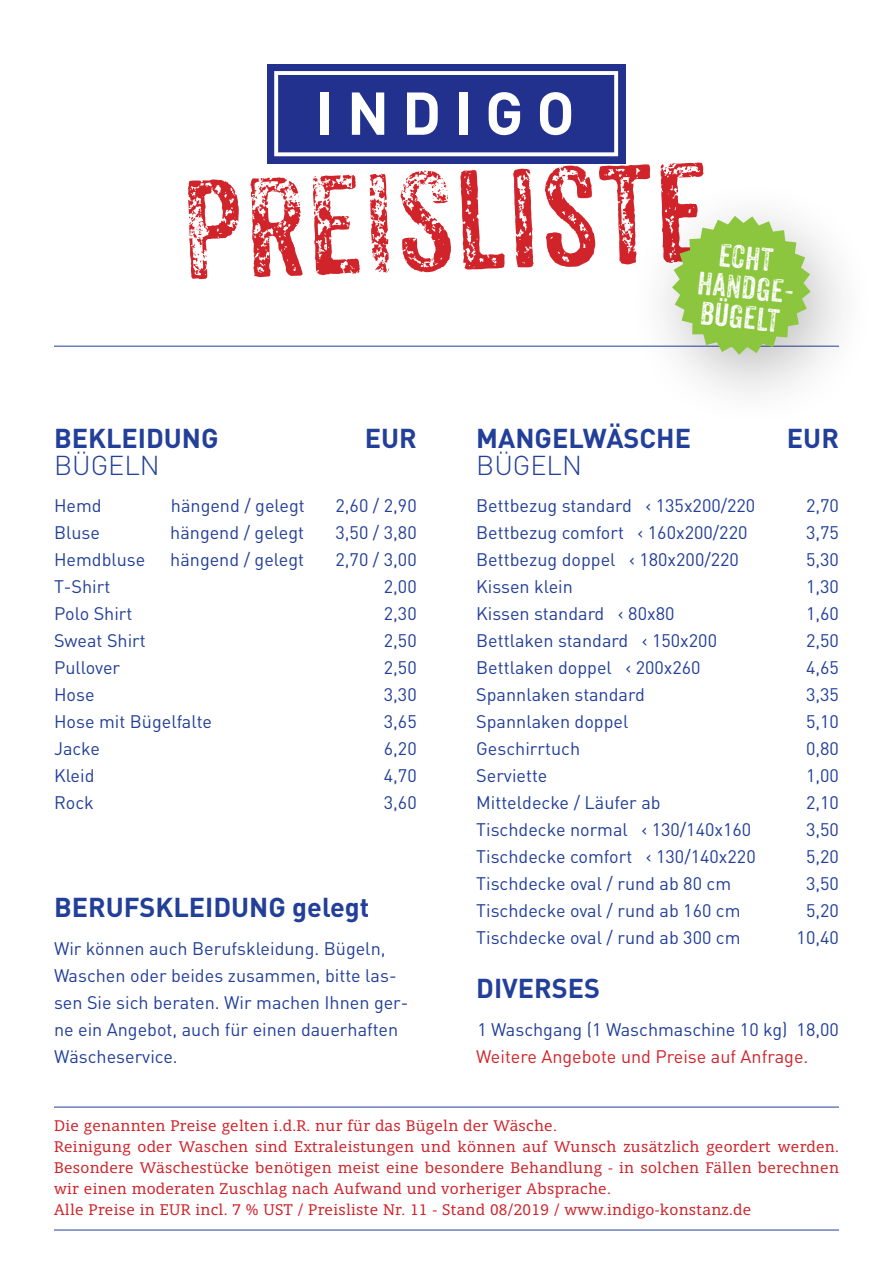
<style>
.page{position:relative;width:893px;height:1263px;background:#fff}
.page>*{position:absolute;margin:0;border:0;box-sizing:border-box;transform-origin:0 0}
.t1{font:136.35px "Anodyne";color:#d1232a}
.t2{font:31.5px "Anodyne";color:#fff}
.t3{font:700 27px "DIN";color:#223f99}
.t4{font:300 27px "DIN";color:#223f99}
.t5{font:18px/27px "DIN";color:#223f99}
.t6{font:18px "DIN";color:#d1232a}
.t7{font:15px/21px "Open Serif";letter-spacing:.02em;color:#d1232a;text-align:justify}
</style>
<div class="page">
<hr style="left:54px;top:346px;width:785px;height:1px;background:#223f99">
<hr style="left:54px;top:1107px;width:785px;height:1px;background:#223f99">
<hr style="left:54px;top:1230px;width:785px;height:1px;background:#223f99">
<div style="left:267px;top:64px;width:358px;height:100px;background:#23318e"></div>
<svg style="left:274px;top:71px;width:344px;height:85px"></svg>
<div style="left:626px;top:178px;width:252px;height:251px;background:#231f20;opacity:.3"></div>
<svg style="left:672px;top:216px;width:139px;height:139px;background:#a6d071"></svg>
<p class="t1" style="left:178px;top:148px;width:531px;rotate:-2deg">PREISliste</p>
<p class="t2" style="left:721px;top:236px;width:56px;rotate:6deg">echt</p>
<p class="t2" style="left:700px;top:264px;width:104px;rotate:6deg">handge-</p>
<p class="t2" style="left:702px;top:294px;width:81px;rotate:6deg">bügelt</p>
<p class="t3" style="left:54px;top:420px;width:166px">BEKLEIDUNG</p>
<p class="t3" style="left:365px;top:420px;width:54px">EUR</p>
<p class="t4" style="left:54px;top:448px;width:107px">BÜGELN</p>
<p class="t5" style="left:54px;top:492px;width:49px">Hemd</p>
<p class="t5" style="left:171px;top:492px;width:135px">hängend / gelegt</p>
<p class="t5" style="left:335px;top:492px;width:83px">2,60 / 2,90</p>
<p class="t5" style="left:54px;top:519px;width:47px">Bluse</p>
<p class="t5" style="left:170px;top:519px;width:135px">hängend / gelegt</p>
<p class="t5" style="left:335px;top:519px;width:83px">3,50 / 3,80</p>
<p class="t5" style="left:54px;top:546px;width:93px">Hemdbluse</p>
<p class="t5" style="left:170px;top:546px;width:135px">hängend / gelegt</p>
<p class="t5" style="left:335px;top:546px;width:83px">2,70 / 3,00</p>
<p class="t5" style="left:54px;top:573px;width:58px">T-Shirt</p>
<p class="t5" style="left:384px;top:573px;width:34px">2,00</p>
<p class="t5" style="left:54px;top:600px;width:80px">Polo Shirt</p>
<p class="t5" style="left:384px;top:600px;width:34px">2,30</p>
<p class="t5" style="left:54px;top:627px;width:93px">Sweat Shirt</p>
<p class="t5" style="left:384px;top:627px;width:34px">2,50</p>
<p class="t5" style="left:54px;top:654px;width:68px">Pullover</p>
<p class="t5" style="left:384px;top:654px;width:34px">2,50</p>
<p class="t5" style="left:54px;top:681px;width:42px">Hose</p>
<p class="t5" style="left:384px;top:681px;width:34px">3,30</p>
<p class="t5" style="left:54px;top:708px;width:160px">Hose mit Bügelfalte</p>
<p class="t5" style="left:384px;top:708px;width:34px">3,65</p>
<p class="t5" style="left:54px;top:735px;width:48px">Jacke</p>
<p class="t5" style="left:384px;top:735px;width:34px">6,20</p>
<p class="t5" style="left:54px;top:762px;width:42px">Kleid</p>
<p class="t5" style="left:384px;top:762px;width:34px">4,70</p>
<p class="t5" style="left:54px;top:789px;width:41px">Rock</p>
<p class="t5" style="left:384px;top:789px;width:34px">3,60</p>
<p class="t3" style="left:54px;top:890px;width:317px">BERUFSKLEIDUNG gelegt</p>
<p class="t5" style="left:54px;top:934px;width:356px">Wir können auch Berufskleidung. Bügeln, Waschen oder beides zusammen, bitte las&shy;sen Sie sich beraten. Wir machen Ihnen ger&shy;ne ein Angebot, auch für einen dauerhaften Wäscheservice.</p>
<p class="t3" style="left:476px;top:420px;width:216px">MANGELWÄSCHE</p>
<p class="t3" style="left:787px;top:420px;width:54px">EUR</p>
<p class="t4" style="left:476px;top:448px;width:107px">BÜGELN</p>
<p class="t5" style="left:476px;top:492px;width:281px">Bettbezug standard ‹ 135x200/220</p>
<p class="t5" style="left:806px;top:492px;width:34px">2,70</p>
<p class="t5" style="left:476px;top:519px;width:273px">Bettbezug comfort ‹ 160x200/220</p>
<p class="t5" style="left:806px;top:519px;width:34px">3,75</p>
<p class="t5" style="left:476px;top:546px;width:264px">Bettbezug doppel ‹ 180x200/220</p>
<p class="t5" style="left:806px;top:546px;width:34px">5,30</p>
<p class="t5" style="left:476px;top:573px;width:98px">Kissen klein</p>
<p class="t5" style="left:806px;top:573px;width:34px">1,30</p>
<p class="t5" style="left:476px;top:600px;width:200px">Kissen standard ‹ 80x80</p>
<p class="t5" style="left:806px;top:600px;width:34px">1,60</p>
<p class="t5" style="left:476px;top:627px;width:242px">Bettlaken standard ‹ 150x200</p>
<p class="t5" style="left:806px;top:627px;width:34px">2,50</p>
<p class="t5" style="left:476px;top:654px;width:226px">Bettlaken doppel ‹ 200x260</p>
<p class="t5" style="left:806px;top:654px;width:34px">4,65</p>
<p class="t5" style="left:476px;top:681px;width:170px">Spannlaken standard</p>
<p class="t5" style="left:806px;top:681px;width:34px">3,35</p>
<p class="t5" style="left:476px;top:708px;width:154px">Spannlaken doppel</p>
<p class="t5" style="left:806px;top:708px;width:34px">5,10</p>
<p class="t5" style="left:476px;top:735px;width:105px">Geschirrtuch</p>
<p class="t5" style="left:806px;top:735px;width:34px">0,80</p>
<p class="t5" style="left:476px;top:762px;width:73px">Serviette</p>
<p class="t5" style="left:806px;top:762px;width:34px">1,00</p>
<p class="t5" style="left:476px;top:789px;width:186px">Mitteldecke / Läufer ab</p>
<p class="t5" style="left:806px;top:789px;width:34px">2,10</p>
<p class="t5" style="left:476px;top:816px;width:277px">Tischdecke normal ‹ 130/140x160</p>
<p class="t5" style="left:806px;top:816px;width:34px">3,50</p>
<p class="t5" style="left:476px;top:843px;width:281px">Tischdecke comfort ‹ 130/140x220</p>
<p class="t5" style="left:806px;top:843px;width:34px">5,20</p>
<p class="t5" style="left:476px;top:870px;width:256px">Tischdecke oval / rund ab 80 cm</p>
<p class="t5" style="left:806px;top:870px;width:34px">3,50</p>
<p class="t5" style="left:476px;top:897px;width:266px">Tischdecke oval / rund ab 160 cm</p>
<p class="t5" style="left:806px;top:897px;width:34px">5,20</p>
<p class="t5" style="left:476px;top:924px;width:266px">Tischdecke oval / rund ab 300 cm</p>
<p class="t5" style="left:797px;top:924px;width:44px">10,40</p>
<p class="t3" style="left:476px;top:971px;width:125px">DIVERSES</p>
<p class="t5" style="left:477px;top:1015px;width:363px">1 Waschgang (1 Waschmaschine 10 kg) 18,00</p>
<p class="t6" style="left:476px;top:1045px;width:334px">Weitere Angebote und Preise auf Anfrage.</p>
<p class="t7" style="left:54px;top:1115px;width:504px">Die genannten Preise gelten i.d.R. nur für das Bügeln der Wäsche.</p>
<p class="t7" style="left:54px;top:1136px;width:786px">Reinigung oder Waschen sind Extraleistungen und können auf Wunsch zusätzlich geordert werden.<br>Besondere Wäschestücke benötigen meist eine besondere Behandlung - in solchen Fällen berechnen wir einen moderaten Zuschlag nach Aufwand und vorheriger Absprache.</p>
<p class="t7" style="left:54px;top:1199px;width:699px">Alle Preise in EUR incl. 7 % UST / Preisliste Nr. 11 - Stand 08/2019 / www.indigo-konstanz.de</p>
</div>
